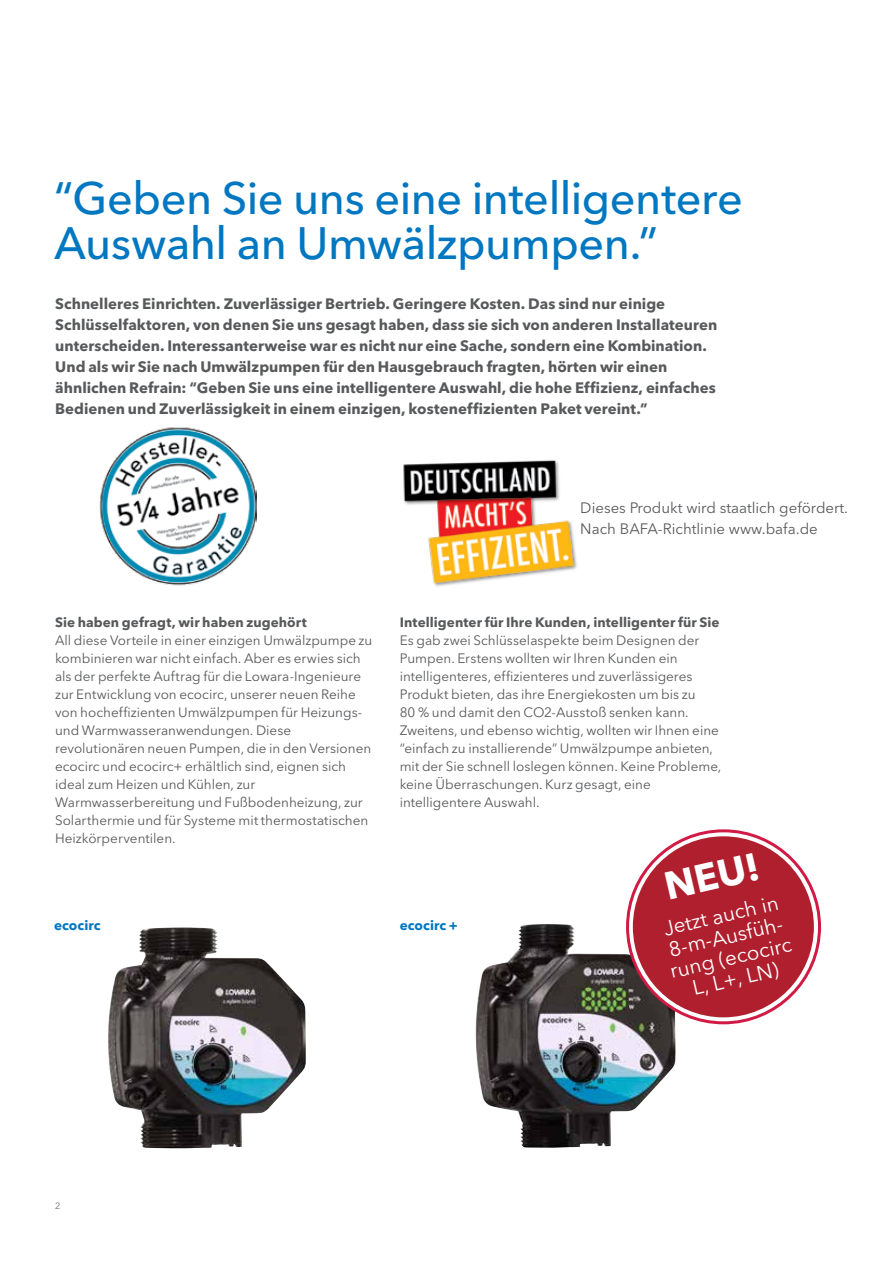
<style>
.page{position:relative;width:893px;height:1263px;background:#fff}
.page>*{position:absolute;margin:0;border:0;box-sizing:border-box;transform-origin:0 0}
.t1{font:500 45px/45px "Avenir Next LT Pro";letter-spacing:-.01em;color:#0077c1}
.t2{font:700 38.7px "Avenir Next LT Pro";color:#fff}
.t3{font:20.7px/21.6px "Avenir Next LT Pro";color:#fff;text-align:center}
.t4{font:700 15px/21px "Avenir Next LT Pro";color:#58595b}
.t5{font:15px/21px "Avenir Next LT Pro";color:#58595b}
.t6{font:13.5px/18px "Avenir Next LT Pro";color:#58595b}
.t7{font:700 13.5px "Avenir Next LT Pro";letter-spacing:.005em;color:#58595b}
.t8{font:700 13.5px "Avenir Next LT Pro";letter-spacing:.005em;color:#0077c1}
.t9{font:9px "Avenir Next LT Pro";color:#6d6e71}
</style>
<div class="page">
<img style="left:108px;top:929px;width:198px;height:219px">
<img style="left:476px;top:924px;width:200px;height:224px">
<hr style="left:892px;top:0;width:1px;height:1263px;background:#e6e7e8">
<img style="left:99px;top:427px;width:157px;height:159px">
<svg style="left:627px;top:831px;width:192px;height:192px"></svg>
<div style="left:633px;top:836px;width:181px;height:181px;background:#b01f2d;border-radius:50%"></div>
<img style="left:403px;top:460px;width:174px;height:127px">
<h1 class="t1" style="left:54px;top:176px;width:690px">“Geben Sie uns eine intelligentere<br>Auswahl an Umwälzpumpen.”</h1>
<p class="t4" style="left:55px;top:293px;width:664px">Schnelleres Einrichten. Zuverlässiger Bertrieb. Geringere Kosten. Das sind nur einige Schlüsselfaktoren, von denen Sie uns gesagt haben, dass sie sich von anderen Installateuren unterscheiden. Interessanterweise war es nicht nur eine Sache, sondern eine Kombination.<br>Und als wir Sie nach Umwälzpumpen für den Hausgebrauch fragten, hörten wir einen ähnlichen Refrain: “Geben Sie uns eine intelligentere Auswahl, die hohe Effizienz, einfaches Bedienen und Zuverlässigkeit in einem einzigen, kosteneffizienten Paket vereint.”</p>
<p class="t5" style="left:580px;top:497px;width:269px">Dieses Produkt wird staatlich gefördert.<br>Nach BAFA-Richtlinie www.bafa.de</p>
<p class="t7" style="left:55px;top:614px;width:253px">Sie haben gefragt, wir haben zugehört</p>
<p class="t6" style="left:55px;top:631px;width:319px">All diese Vorteile in einer einzigen Umwälzpumpe zu kombinieren war nicht einfach. Aber es erwies sich als der perfekte Auftrag für die Lowara-Ingenieure zur Entwicklung von ecocirc, unserer neuen Reihe von hocheffizienten Umwälzpumpen für Heizungs&shy;und Warmwasseranwendungen. Diese revolutionären neuen Pumpen, die in den Versionen ecocirc und ecocirc+ erhältlich sind, eignen sich ideal zum Heizen und Kühlen, zur Warmwasserbereitung und Fußbodenheizung, zur Solarthermie und für Systeme mit thermostatischen Heizkörperventilen.</p>
<p class="t7" style="left:400px;top:614px;width:321px">Intelligenter für Ihre Kunden, intelligenter für Sie</p>
<p class="t6" style="left:400px;top:631px;width:323px">Es gab zwei Schlüsselaspekte beim Designen der Pumpen. Erstens wollten wir Ihren Kunden ein intelligenteres, effizienteres und zuverlässigeres Produkt bieten, das ihre Energiekosten um bis zu<br>80 % und damit den CO2-Ausstoß senken kann.<br>Zweitens, und ebenso wichtig, wollten wir Ihnen eine “einfach zu installierende” Umwälzpumpe anbieten, mit der Sie schnell loslegen können. Keine Probleme, keine Überraschungen. Kurz gesagt, eine intelligentere Auswahl.</p>
<p class="t8" style="left:54px;top:917px;width:48px">ecocirc</p>
<p class="t8" style="left:400px;top:917px;width:60px">ecocirc +</p>
<p class="t9" style="left:55px;top:1201px;width:7px">2</p>
<h2 class="t2" style="left:660px;top:864px;width:98px;rotate:-13deg">NEU!</h2>
<h3 class="t3" style="left:658px;top:919px;width:126px;rotate:-13deg">Jetzt auch in<br>8-m-Ausfüh&shy;rung (ecocirc<br>L, L+, LN)</h3>
</div>
